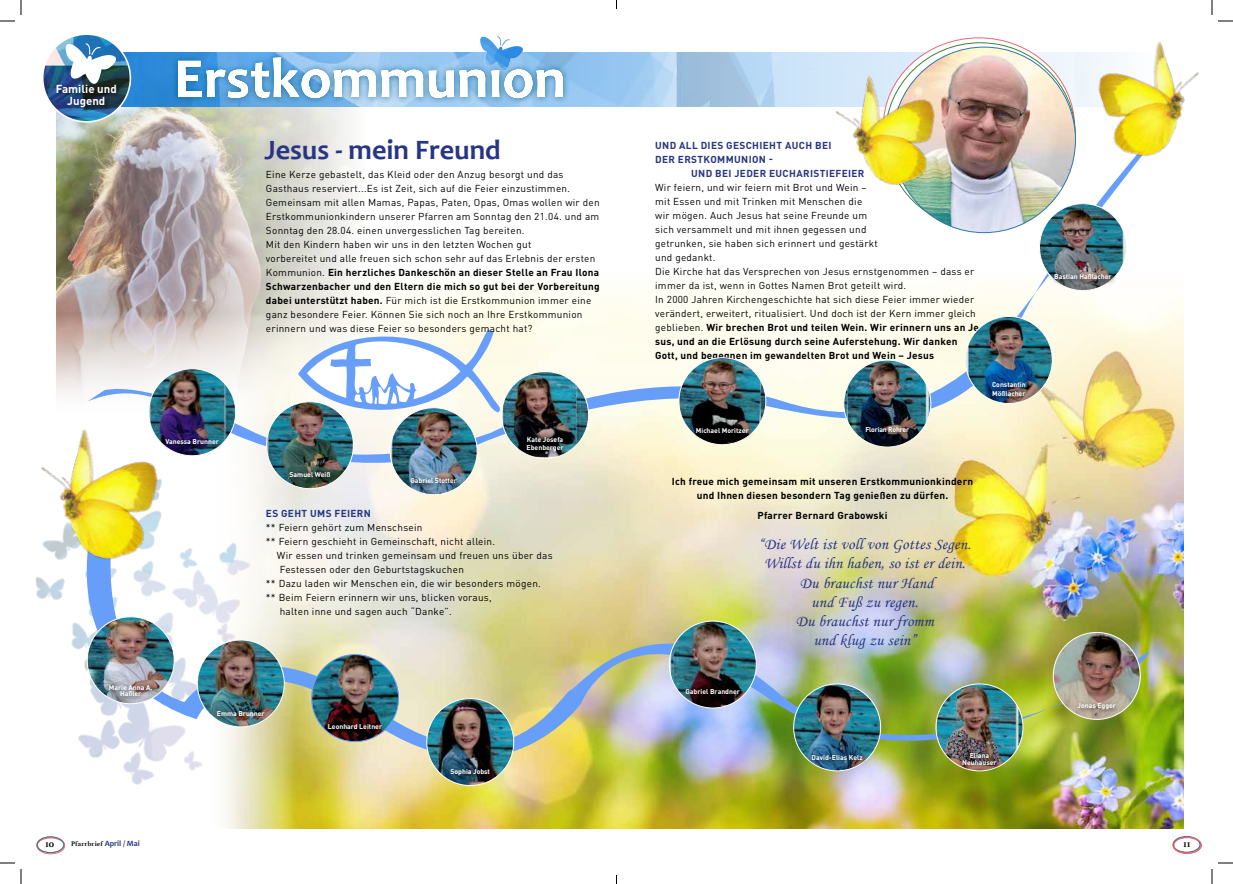
<style>
.page{position:relative;width:1233px;height:884px;background:#fff}
.page>*{position:absolute;margin:0;border:0;box-sizing:border-box;transform-origin:0 0}
.t1{font:700 28.2px "Candara";color:#283583}
.t2{font:16px/19.2px "Monotype Corsiva";letter-spacing:.015em;color:#283583;text-align:center}
.t3{font:700 11.5px/12.5px "DIN Pro";color:#fff;text-align:center}
.t4{font:10px/14px "DIN Pro";letter-spacing:.025em;color:#000}
.t5{font:700 10px/14px "DIN Pro";letter-spacing:.025em;color:#000;text-align:center}
.t6{font:700 10px/14px "DIN Pro";letter-spacing:.035em;color:#283583}
.t7{font:700 10px "Athelas";color:#000}
.t8{font:700 7px "Athelas";letter-spacing:.025em;color:#000}
.t9{font:700 6.9px/8.3px "DIN Pro";color:#fff}
.t10{font:700 6.9px "DIN Pro";letter-spacing:-.025em;color:#fff}
.s1{font-weight:700}
.s2{font-family:"Candara";font-size:8px;color:#283583}
</style>
<div class="page">
<div style="left:36px;top:837px;width:29px;height:16px;border:1px solid #f08300;border-radius:50%"></div>
<div style="left:37px;top:838px;width:28px;height:16px;border:1px solid #ec6775;border-radius:50%"></div>
<div style="left:37px;top:836px;width:27px;height:17px;border:1px solid #3176aa;border-radius:50%"></div>
<div style="left:1172px;top:837px;width:28px;height:15px;border:1px solid #f08300;border-radius:50%"></div>
<div style="left:1173px;top:837px;width:27px;height:17px;border:1px solid #ec6775;border-radius:50%"></div>
<div style="left:1173px;top:836px;width:27px;height:16px;border:1px solid #3176aa;border-radius:50%"></div>
<div style="left:1173px;top:837px;width:28px;height:16px;border:1px solid #ec6775;border-radius:50%"></div>
<img style="left:56px;top:114px;width:31px;height:282px">
<img style="left:225px;top:484px;width:958px;height:345px">
<img style="left:123px;top:53px;width:651px;height:46px">
<img style="left:43px;top:34px;width:87px;height:88px;border-radius:44px">
<div style="left:42px;top:33px;width:89px;height:90px;border:2px solid #fff;border-radius:50%"></div>
<div style="left:55px;top:83px;width:67px;height:31px;background:#000;opacity:.75"></div>
<svg style="left:65px;top:43px;width:53px;height:43px"></svg>
<div style="left:171px;top:51px;width:398px;height:54px;background:#085e7e;opacity:.75"></div>
<svg style="left:178px;top:36px;width:384px;height:62px"></svg>
<svg style="left:87px;top:99px;width:1097px;height:385px"></svg>
<img style="left:266px;top:402px;width:87px;height:87px;border-radius:43px">
<div style="left:286px;top:469px;width:51px;height:15px;background:#000;opacity:.75"></div>
<img style="left:501px;top:371px;width:87px;height:87px;border-radius:43px">
<div style="left:523px;top:433px;width:47px;height:25px;background:#000;opacity:.75"></div>
<img style="left:679px;top:358px;width:87px;height:87px;border-radius:43px">
<div style="left:692px;top:425px;width:63px;height:15px;background:#000;opacity:.75"></div>
<img style="left:844px;top:360px;width:86px;height:87px;border-radius:43px">
<div style="left:862px;top:423px;width:53px;height:16px;background:#000;opacity:.75"></div>
<img style="left:965px;top:316px;width:87px;height:87px">
<div style="left:988px;top:379px;width:43px;height:23px;background:#000;opacity:.75"></div>
<img style="left:1039px;top:204px;width:87px;height:87px;border-radius:43px">
<div style="left:1050px;top:271px;width:67px;height:15px;background:#000;opacity:.75"></div>
<img style="left:1158px;top:318px;width:26px;height:191px">
<img style="left:892px;top:47px;width:183px;height:186px">
<img style="left:774px;top:46px;width:213px;height:155px">
<img style="left:36px;top:451px;width:272px;height:149px">
<img style="left:390px;top:408px;width:87px;height:87px;border-radius:43px">
<div style="left:407px;top:475px;width:56px;height:15px;background:#000;opacity:.75"></div>
<img style="left:1026px;top:42px;width:173px;height:150px">
<img style="left:149px;top:369px;width:87px;height:87px;border-radius:43px">
<img style="left:69px;top:541px;width:1088px;height:276px">
<img style="left:1053px;top:632px;width:87px;height:87px;border-radius:43px">
<div style="left:1074px;top:699px;width:48px;height:17px;background:#000;opacity:.75"></div>
<img style="left:793px;top:684px;width:87px;height:87px;border-radius:43px">
<div style="left:808px;top:750px;width:60px;height:16px;background:#000;opacity:.75"></div>
<img style="left:197px;top:640px;width:87px;height:87px;border-radius:43px">
<div style="left:213px;top:707px;width:58px;height:15px;background:#000;opacity:.75"></div>
<img style="left:311px;top:655px;width:87px;height:86px;border-radius:43px">
<div style="left:324px;top:720px;width:64px;height:16px;background:#000;opacity:.75"></div>
<img style="left:427px;top:698px;width:87px;height:87px;border-radius:43px">
<div style="left:447px;top:765px;width:49px;height:17px;background:#000;opacity:.75"></div>
<img style="left:669px;top:621px;width:87px;height:87px;border-radius:43px">
<div style="left:682px;top:685px;width:64px;height:16px;background:#000;opacity:.75"></div>
<img style="left:87px;top:617px;width:87px;height:87px;border-radius:43px">
<div style="left:105px;top:681px;width:53px;height:22px;background:#000;opacity:.75"></div>
<img style="left:35px;top:412px;width:200px;height:182px">
<img style="left:937px;top:684px;width:86px;height:87px">
<div style="left:958px;top:749px;width:44px;height:22px;background:#000;opacity:.75"></div>
<svg style="left:1218px;top:20px;width:15px;height:2px"></svg>
<svg style="left:1218px;top:862px;width:15px;height:2px"></svg>
<svg style="left:0;top:0;width:22px;height:22px"></svg>
<svg style="left:0;top:862px;width:22px;height:22px"></svg>
<svg style="left:1211px;top:0;width:1px;height:15px"></svg>
<svg style="left:1211px;top:869px;width:1px;height:15px"></svg>
<p class="t3" style="left:56px;top:82px;width:63px">Familie und<br>Jugend</p>
<h1 class="t1" style="left:264px;top:132px;width:238px">Jesus - mein Freund</h1>
<p class="t4" style="left:266px;top:167px;width:335px">Eine Kerze gebastelt, das Kleid oder den Anzug besorgt und das Gasthaus reserviert...Es ist Zeit, sich auf die Feier einzustimmen.<br>Gemeinsam mit allen Mamas, Papas, Paten, Opas, Omas wollen wir den Erstkommunionkindern unserer Pfarren am Sonntag den 21.04. und am Sonntag den 28.04. einen unvergesslichen Tag bereiten.<br>Mit den Kindern haben wir uns in den letzten Wochen gut<br>vorbereitet und alle freuen sich schon sehr auf das Erlebnis der ersten Kommunion. <span class="s1">Ein herzliches Dankeschön an dieser Stelle an Frau Ilona Schwarzenbacher und den Eltern die mich so gut bei der Vorbereitung dabei unterstützt haben.</span> Für mich ist die Erstkommunion immer eine ganz besondere Feier. Können Sie sich noch an Ihre Erstkommunion erinnern und was diese Feier so besonders gemacht hat?</p>
<p class="t9" style="left:165px;top:437px;width:55px">Vanessa Brunner</p>
<p class="t9" style="left:289px;top:470px;width:42px">Samuel Weiß</p>
<p class="t9" style="left:410px;top:476px;width:48px">Gabriel Stotter</p>
<p class="t9" style="left:526px;top:435px;width:38px">Kate Josefa<br>Ebenberger</p>
<p class="t6" style="left:266px;top:506px;width:106px">ES GEHT UMS FEIERN</p>
<p class="t4" style="left:266px;top:520px;width:158px">** Feiern gehört zum Menschsein</p>
<p class="t4" style="left:266px;top:534px;width:231px">** Feiern geschieht in Gemeinschaft, nicht allein.</p>
<p class="t4" style="left:277px;top:548px;width:277px">Wir essen und trinken gemeinsam und freuen uns über das</p>
<p class="t4" style="left:280px;top:562px;width:186px">Festessen oder den Geburtstagskuchen</p>
<p class="t4" style="left:266px;top:576px;width:276px">** Dazu laden wir Menschen ein, die wir besonders mögen.</p>
<p class="t4" style="left:266px;top:590px;width:227px">** Beim Feiern erinnern wir uns, blicken voraus,</p>
<p class="t4" style="left:280px;top:604px;width:174px">halten inne und sagen auch “Danke”.</p>
<p class="t9" style="left:109px;top:683px;width:45px;line-height:6.5px;text-align:center">Marie Anna A.<br>Haßler</p>
<p class="t9" style="left:217px;top:709px;width:49px">Emma Brunner</p>
<p class="t9" style="left:328px;top:722px;width:56px">Leonhard Leitner</p>
<p class="t9" style="left:450px;top:767px;width:41px">Sophia Jobst</p>
<p class="t6" style="left:655px;top:138px;width:178px">UND ALL DIES GESCHIEHT AUCH BEI<br>DER ERSTKOMMUNION -</p>
<p class="t6" style="left:691px;top:166px;width:175px">UND BEI JEDER EUCHARISTIEFEIER</p>
<p class="t4" style="left:655px;top:180px;width:330px">Wir feiern, und wir feiern mit Brot und Wein –<br>mit Essen und mit Trinken mit Menschen die<br>wir mögen. Auch Jesus hat seine Freunde um<br>sich versammelt und mit ihnen gegessen und<br>getrunken, sie haben sich erinnert und gestärkt<br>und gedankt.<br>Die Kirche hat das Versprechen von Jesus ernstgenommen – dass er immer da ist, wenn in Gottes Namen Brot geteilt wird.<br>In 2000 Jahren Kirchengeschichte hat sich diese Feier immer wieder verändert, erweitert, ritualisiert. Und doch ist der Kern immer gleich geblieben. <span class="s1">Wir brechen Brot und teilen Wein. Wir erinnern uns an Je&shy;sus, und an die Erlösung durch seine Auferstehung. Wir danken<br>Gott, und begegnen im gewandelten Brot und Wein – Jesus</span></p>
<p class="t9" style="left:992px;top:380px;width:35px">Constantin<br>Mößlacher</p>
<p class="t9" style="left:696px;top:426px;width:54px">Michael Moritzer</p>
<p class="t10" style="left:865px;top:425px;width:45px">Florian Rohrer</p>
<p class="t5" style="left:672px;top:474px;width:303px">Ich freue mich gemeinsam mit unseren Erstkommunionkindern und Ihnen diesen besondern Tag genießen zu dürfen.</p>
<p class="t5" style="left:757px;top:508px;width:131px">Pfarrer Bernard Grabowski</p>
<p class="t9" style="left:685px;top:687px;width:56px">Gabriel Brandner</p>
<h2 class="t2" style="left:758px;top:535px;width:214px">“Die Welt ist voll von Gottes Segen.<br>Willst du ihn haben, so ist er dein.<br>Du brauchst nur Hand<br>und Fuß zu regen.<br>Du brauchst nur fromm<br>und klug zu sein”</h2>
<p class="t9" style="left:811px;top:753px;width:53px">David-Elias Kelz</p>
<p class="t9" style="left:962px;top:752px;width:36px;line-height:6.5px;text-align:center">Eliana<br>Neuhauser</p>
<p class="t9" style="left:1054px;top:272px;width:59px">Bastian Haßlacher</p>
<p class="t9" style="left:1077px;top:701px;width:40px">Jonas Egger</p>
<p class="t7" style="left:45px;top:835px;width:10px">10</p>
<p class="t8" style="left:71px;top:838px;width:70px">Pfarrbrief <span class="s2">April / Mai</span></p>
<p class="t7" style="left:1183px;top:835px;width:8px">11</p>
</div>
